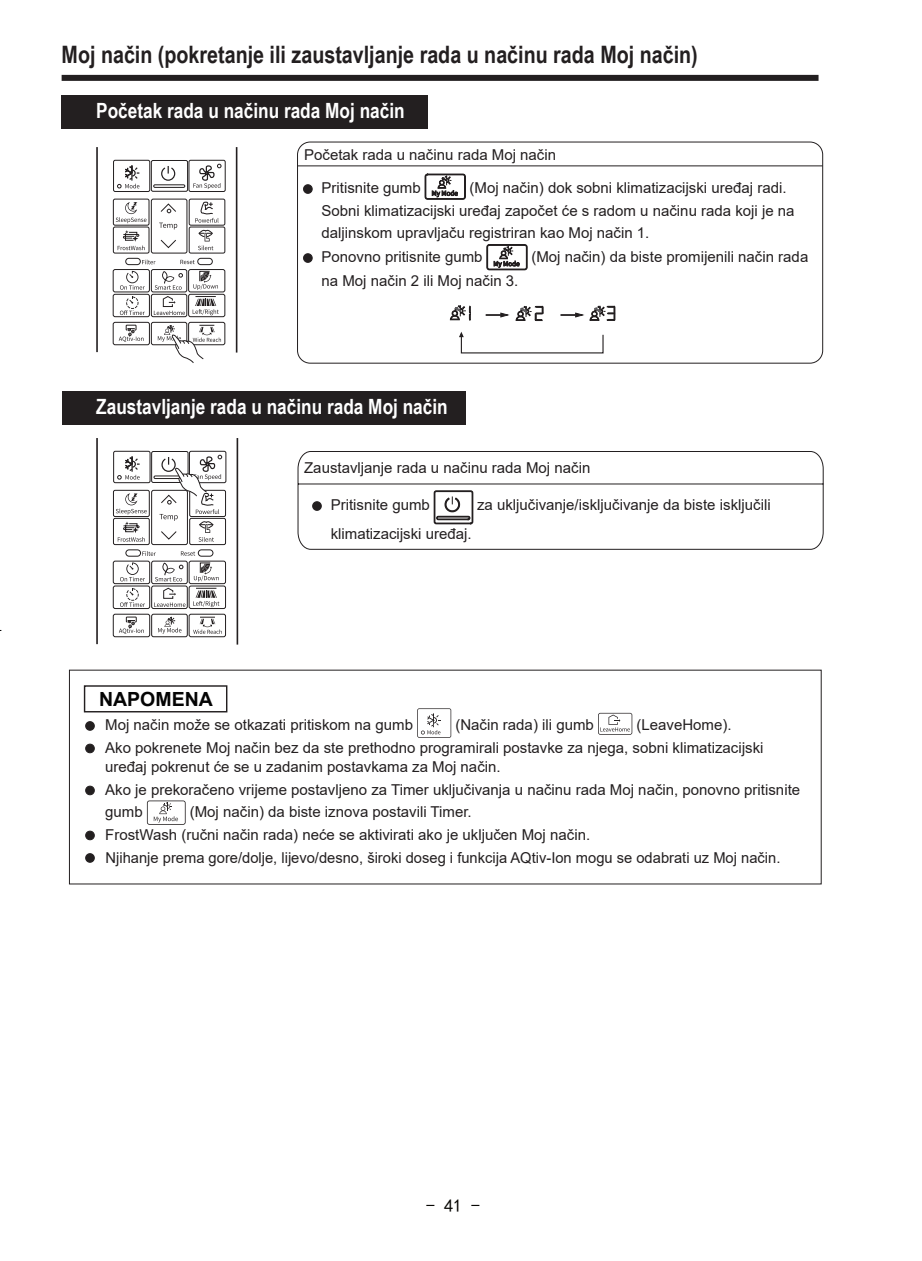
<style>
.page{position:relative;width:922px;height:1261px;background:#fff}
.page>*{position:absolute;margin:0;border:0;box-sizing:border-box;transform-origin:0 0}
.t1{font:700 24px "Arial Narrow";color:#231f20}
.t2{font:700 21px "Arial Narrow";color:#fff}
.t3{font:700 19.5px "Arial";color:#040404}
.t4{font:18px "Sim Hei";color:#080704}
.t5{font:15px/22.5px "Arial";color:#231f20}
</style>
<div class="page">
<div style="left:62px;top:95px;width:366px;height:34px;background:#231f20"></div>
<div style="left:62px;top:391px;width:403px;height:34px;background:#231f20"></div>
<div style="left:297px;top:142px;width:525px;height:222px;border:1px solid #231f20;border-radius:13px"></div>
<hr style="left:297px;top:165px;width:525px;height:1px;background:#231f20">
<svg style="left:297px;top:451px;width:526px;height:99px"></svg>
<div style="left:84px;top:685px;width:143px;height:27px;border:1px solid #231f20"></div>
<svg style="left:303px;top:185px;width:9px;height:8px"></svg>
<svg style="left:425px;top:174px;width:40px;height:25px"></svg>
<svg style="left:303px;top:254px;width:9px;height:8px"></svg>
<svg style="left:486px;top:245px;width:41px;height:25px"></svg>
<svg style="left:312px;top:502px;width:9px;height:8px"></svg>
<svg style="left:434px;top:491px;width:38px;height:33px"></svg>
<svg style="left:86px;top:722px;width:8px;height:8px"></svg>
<svg style="left:417px;top:708px;width:34px;height:30px"></svg>
<svg style="left:598px;top:713px;width:34px;height:22px"></svg>
<svg style="left:86px;top:744px;width:8px;height:9px"></svg>
<svg style="left:86px;top:786px;width:8px;height:9px"></svg>
<svg style="left:147px;top:800px;width:38px;height:25px"></svg>
<svg style="left:86px;top:831px;width:8px;height:9px"></svg>
<svg style="left:86px;top:854px;width:8px;height:8px"></svg>
<div style="left:62px;top:75px;width:756px;height:6px;background:#231f20"></div>
<svg style="left:459px;top:333px;width:145px;height:21px"></svg>
<svg style="left:485px;top:313px;width:22px;height:4px"></svg>
<svg style="left:560px;top:313px;width:22px;height:4px"></svg>
<svg style="left:450px;top:305px;width:20px;height:15px"></svg>
<svg style="left:590px;top:306px;width:24px;height:14px"></svg>
<svg style="left:516px;top:306px;width:27px;height:15px"></svg>
<hr style="left:96px;top:147px;width:2px;height:205px;background:#231f20">
<hr style="left:236px;top:147px;width:1px;height:206px;background:#231f20">
<svg style="left:142px;top:260px;width:13px;height:4px"></svg>
<svg style="left:180px;top:260px;width:15px;height:4px"></svg>
<svg style="left:161px;top:166px;width:15px;height:15px"></svg>
<svg style="left:195px;top:201px;width:23px;height:22px"></svg>
<svg style="left:198px;top:229px;width:15px;height:21px"></svg>
<svg style="left:118px;top:230px;width:26px;height:20px"></svg>
<svg style="left:159px;top:223px;width:18px;height:6px"></svg>
<svg style="left:193px;top:271px;width:25px;height:19px"></svg>
<svg style="left:116px;top:202px;width:30px;height:21px"></svg>
<svg style="left:120px;top:271px;width:25px;height:19px"></svg>
<svg style="left:120px;top:297px;width:25px;height:18px"></svg>
<svg style="left:192px;top:296px;width:27px;height:19px"></svg>
<div style="left:126px;top:325px;width:10px;height:5px;border:1px solid #231f20"></div>
<svg style="left:119px;top:328px;width:24px;height:14px"></svg>
<svg style="left:160px;top:239px;width:16px;height:10px"></svg>
<div style="left:188px;top:160px;width:37px;height:32px;border:1px solid #231f20;border-radius:2px"></div>
<div style="left:113px;top:160px;width:37px;height:32px;border:1px solid #231f20;border-radius:2px"></div>
<div style="left:151px;top:160px;width:37px;height:32px;border:1px solid #231f20;border-radius:2px"></div>
<div style="left:189px;top:199px;width:36px;height:27px;border:1px solid #231f20;border-radius:2px"></div>
<div style="left:189px;top:227px;width:36px;height:26px;border:1px solid #231f20;border-radius:2px"></div>
<div style="left:113px;top:199px;width:36px;height:27px;border:1px solid #231f20;border-radius:2px"></div>
<div style="left:113px;top:227px;width:36px;height:26px;border:1px solid #231f20;border-radius:2px"></div>
<div style="left:151px;top:199px;width:36px;height:54px;border:1px solid #231f20;border-radius:2px"></div>
<div style="left:188px;top:269px;width:37px;height:23px;border:1px solid #231f20;border-radius:2px"></div>
<div style="left:188px;top:294px;width:37px;height:23px;border:1px solid #231f20;border-radius:2px"></div>
<div style="left:113px;top:269px;width:37px;height:23px;border:1px solid #231f20;border-radius:2px"></div>
<div style="left:113px;top:294px;width:37px;height:23px;border:1px solid #231f20;border-radius:2px"></div>
<div style="left:151px;top:269px;width:36px;height:23px;border:1px solid #231f20;border-radius:2px"></div>
<div style="left:151px;top:294px;width:36px;height:23px;border:1px solid #231f20;border-radius:2px"></div>
<div style="left:188px;top:322px;width:37px;height:23px;border:1px solid #231f20;border-radius:2px"></div>
<div style="left:113px;top:322px;width:37px;height:23px;border:1px solid #231f20;border-radius:2px"></div>
<div style="left:151px;top:322px;width:36px;height:23px;border:1px solid #231f20;border-radius:2px"></div>
<div style="left:125px;top:258px;width:16px;height:7px;border:1px solid #231f20;border-radius:3px"></div>
<div style="left:197px;top:258px;width:16px;height:7px;border:1px solid #231f20;border-radius:3px"></div>
<div style="left:153px;top:184px;width:32px;height:4px;border:1px solid #231f20"></div>
<svg style="left:117px;top:165px;width:22px;height:23px"></svg>
<svg style="left:193px;top:164px;width:28px;height:25px"></svg>
<svg style="left:160px;top:203px;width:16px;height:10px"></svg>
<svg style="left:154px;top:271px;width:31px;height:44px"></svg>
<hr style="left:96px;top:438px;width:2px;height:206px;background:#231f20">
<hr style="left:236px;top:438px;width:2px;height:207px;background:#231f20">
<svg style="left:142px;top:551px;width:14px;height:5px"></svg>
<svg style="left:181px;top:551px;width:14px;height:5px"></svg>
<svg style="left:118px;top:521px;width:27px;height:21px"></svg>
<svg style="left:154px;top:588px;width:31px;height:19px"></svg>
<svg style="left:194px;top:563px;width:24px;height:19px"></svg>
<svg style="left:116px;top:493px;width:31px;height:22px"></svg>
<svg style="left:120px;top:563px;width:25px;height:18px"></svg>
<svg style="left:120px;top:588px;width:25px;height:19px"></svg>
<svg style="left:158px;top:616px;width:23px;height:18px"></svg>
<svg style="left:193px;top:588px;width:26px;height:19px"></svg>
<div style="left:126px;top:617px;width:11px;height:5px;border:1px solid #231f20"></div>
<svg style="left:119px;top:619px;width:25px;height:15px"></svg>
<svg style="left:193px;top:617px;width:29px;height:17px"></svg>
<div style="left:189px;top:451px;width:37px;height:32px;border:1px solid #231f20;border-radius:2px"></div>
<div style="left:113px;top:451px;width:37px;height:32px;border:1px solid #231f20;border-radius:2px"></div>
<div style="left:151px;top:451px;width:37px;height:32px;border:1px solid #231f20;border-radius:2px"></div>
<div style="left:189px;top:490px;width:37px;height:27px;border:1px solid #231f20;border-radius:2px"></div>
<div style="left:189px;top:518px;width:37px;height:27px;border:1px solid #231f20;border-radius:2px"></div>
<div style="left:113px;top:490px;width:37px;height:27px;border:1px solid #231f20;border-radius:2px"></div>
<div style="left:113px;top:518px;width:37px;height:27px;border:1px solid #231f20;border-radius:2px"></div>
<div style="left:151px;top:490px;width:37px;height:55px;border:1px solid #231f20;border-radius:2px"></div>
<div style="left:189px;top:561px;width:37px;height:23px;border:1px solid #231f20;border-radius:2px"></div>
<div style="left:189px;top:586px;width:37px;height:23px;border:1px solid #231f20;border-radius:2px"></div>
<div style="left:113px;top:561px;width:37px;height:23px;border:1px solid #231f20;border-radius:2px"></div>
<div style="left:113px;top:586px;width:37px;height:23px;border:1px solid #231f20;border-radius:2px"></div>
<div style="left:151px;top:561px;width:37px;height:23px;border:1px solid #231f20;border-radius:2px"></div>
<div style="left:151px;top:586px;width:37px;height:23px;border:1px solid #231f20;border-radius:2px"></div>
<div style="left:189px;top:614px;width:37px;height:23px;border:1px solid #231f20;border-radius:2px"></div>
<div style="left:113px;top:614px;width:37px;height:23px;border:1px solid #231f20;border-radius:2px"></div>
<div style="left:151px;top:614px;width:37px;height:23px;border:1px solid #231f20;border-radius:2px"></div>
<div style="left:125px;top:549px;width:16px;height:8px;border:1px solid #231f20;border-radius:3px"></div>
<div style="left:198px;top:549px;width:15px;height:8px;border:1px solid #231f20;border-radius:3px"></div>
<div style="left:154px;top:476px;width:31px;height:3px;border:1px solid #231f20"></div>
<svg style="left:117px;top:456px;width:23px;height:24px"></svg>
<svg style="left:155px;top:563px;width:28px;height:18px"></svg>
<svg style="left:158px;top:325px;width:63px;height:38px"></svg>
<svg style="left:159px;top:455px;width:63px;height:87px"></svg>
<h1 class="t1" style="left:62px;top:45px;width:637px">Moj način (pokretanje ili zaustavljanje rada u načinu rada Moj način)</h1>
<h2 class="t2" style="left:96px;top:103px;width:310px">Početak rada u načinu rada Moj način</h2>
<p class="t5" style="left:321px;top:140px;width:236px;line-height:33px;text-indent:-17px">Početak rada u načinu rada Moj način<br>Pritisnite gumb</p>
<p class="t5" style="left:321px;top:178px;width:474px;text-indent:148px">(Moj način) dok sobni klimatizacĳski uređaj radi.<br>Sobni klimatizacĳski uređaj započet će s radom u načinu rada koji je na daljinskom upravljaču registriran kao Moj način 1.</p>
<p class="t5" style="left:321px;top:247px;width:162px">Ponovno pritisnite gumb</p>
<p class="t5" style="left:531px;top:247px;width:278px">(Moj način) da biste promĳenili način rada</p>
<p class="t5" style="left:321px;top:271px;width:198px">na Moj način 2 ili Moj način 3.</p>
<h2 class="t2" style="left:96px;top:399px;width:353px">Zaustavljanje rada u načinu rada Moj način</h2>
<h3 class="t3" style="left:99px;top:692px;width:115px">NAPOMENA</h3>
<p class="t5" style="left:304px;top:458px;width:287px">Zaustavljanje rada u načinu rada Moj način</p>
<p class="t5" style="left:330px;top:495px;width:101px">Pritisnite gumb</p>
<p class="t5" style="left:477px;top:495px;width:295px">za uključivanje/isključivanje da biste isključili</p>
<p class="t5" style="left:330px;top:524px;width:142px">klimatizacĳski uređaj.</p>
<p class="t5" style="left:105px;top:715px;width:659px;text-indent:531px">(LeaveHome).<br>Ako pokrenete Moj način bez da ste prethodno programirali postavke za njega, sobni klimatizacĳski</p>
<p class="t5" style="left:105px;top:757px;width:696px">uređaj pokrenut će se u zadanim postavkama za Moj način.<br>Ako je prekoračeno vrĳeme postavljeno za Timer uključivanja u načinu rada Moj način, ponovno pritisnite gumb</p>
<p class="t5" style="left:105px;top:715px;width:309px">Moj način može se otkazati pritiskom na gumb</p>
<p class="t5" style="left:455px;top:715px;width:140px">(Način rada) ili gumb</p>
<p class="t5" style="left:105px;top:802px;width:486px;text-indent:85px">(Moj način) da biste iznova postavili Timer.<br>FrostWash (ručni način rada) neće se aktivirati ako je uključen Moj način.</p>
<p class="t5" style="left:105px;top:848px;width:676px">Njihanje prema gore/dolje, lĳevo/desno, široki doseg i funkcĳa AQtiv-Ion mogu se odabrati uz Moj način.</p>
<p class="t4" style="left:426px;top:1197px;width:55px">-41-</p>
</div>
